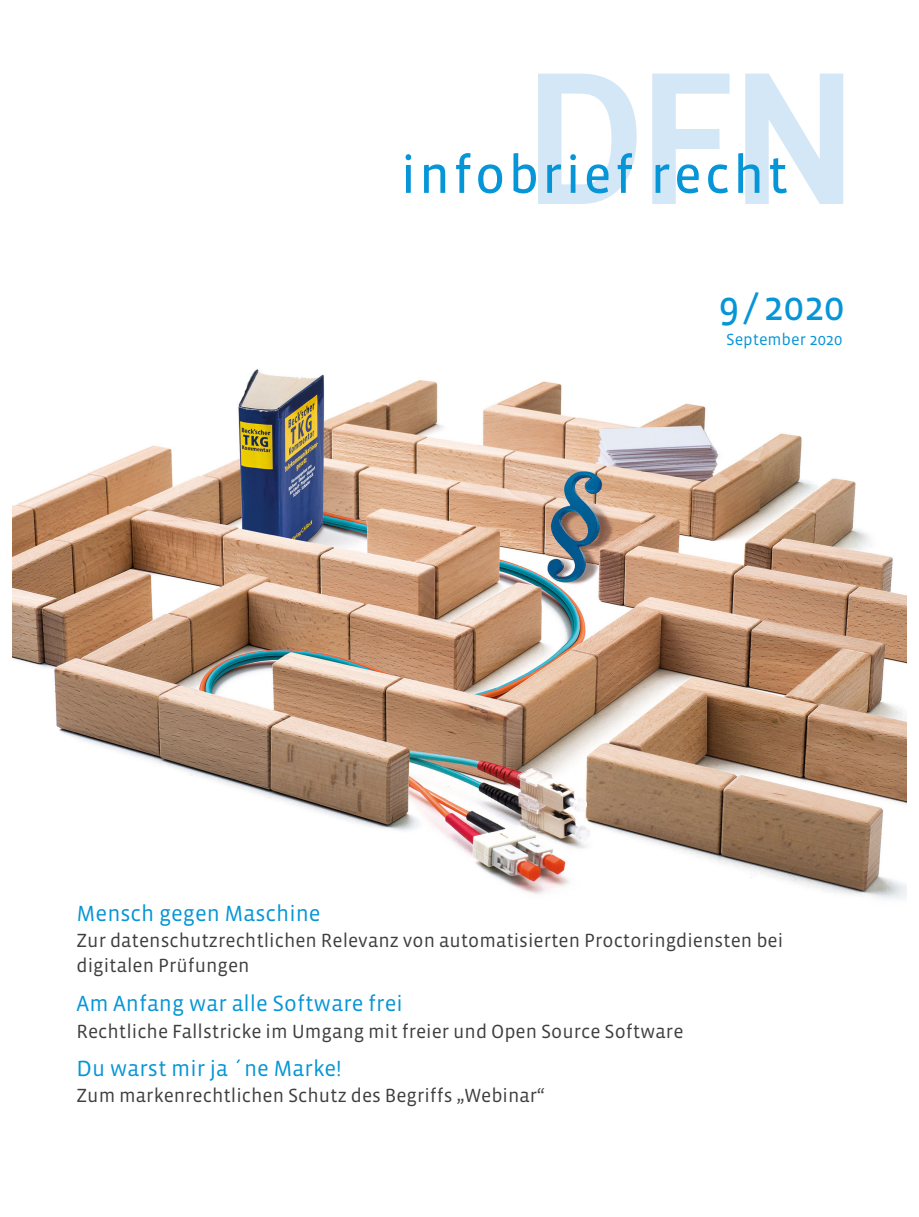
<style>
.page{position:relative;width:919px;height:1217px;background:#fff}
.page>*{position:absolute;margin:0;border:0;box-sizing:border-box;transform-origin:0 0}
.IBR_Coverheadline{font:40.5px "Vista Sans OT";color:#0695d6}
.IBR_Coverheadline-2{font:22.5px "Vista Sans OT";color:#0695d6}
.IBR_Coverheadline_2{font:19.5px/25.5px "Vista Sans OT";color:#3e3e3f}
.IBR_Text{font:16.5px "Vista Sans OT";color:#0695d6}
</style>
<div class="page">
<img style="left:13px;top:369px;width:893px;height:531px">
<svg style="left:405px;top:74px;width:438px;height:130px"></svg>
<p class="IBR_Coverheadline" style="left:718px;top:285px;width:127px">9/2020</p>
<p class="IBR_Text" style="left:726px;top:331px;width:118px">September 2020</p>
<p class="IBR_Coverheadline-2" style="left:77px;top:901px;width:245px">Mensch gegen Maschine</p>
<p class="IBR_Coverheadline_2" style="left:77px;top:927px;width:708px">Zur datenschutzrechtlichen Relevanz von automatisierten Proctoringdiensten bei digitalen Prüfungen</p>
<p class="IBR_Coverheadline-2" style="left:77px;top:991px;width:327px">Am Anfang war alle Software frei</p>
<p class="IBR_Coverheadline_2" style="left:77px;top:1018px;width:608px">Rechtliche Fallstricke im Umgang mit freier und Open Source Software</p>
<p class="IBR_Coverheadline-2" style="left:77px;top:1056px;width:267px">Du warst mir ja ´ne Marke!</p>
<p class="IBR_Coverheadline_2" style="left:77px;top:1082px;width:470px">Zum markenrechtlichen Schutz des Begriffs „Webinar“</p>
</div>
